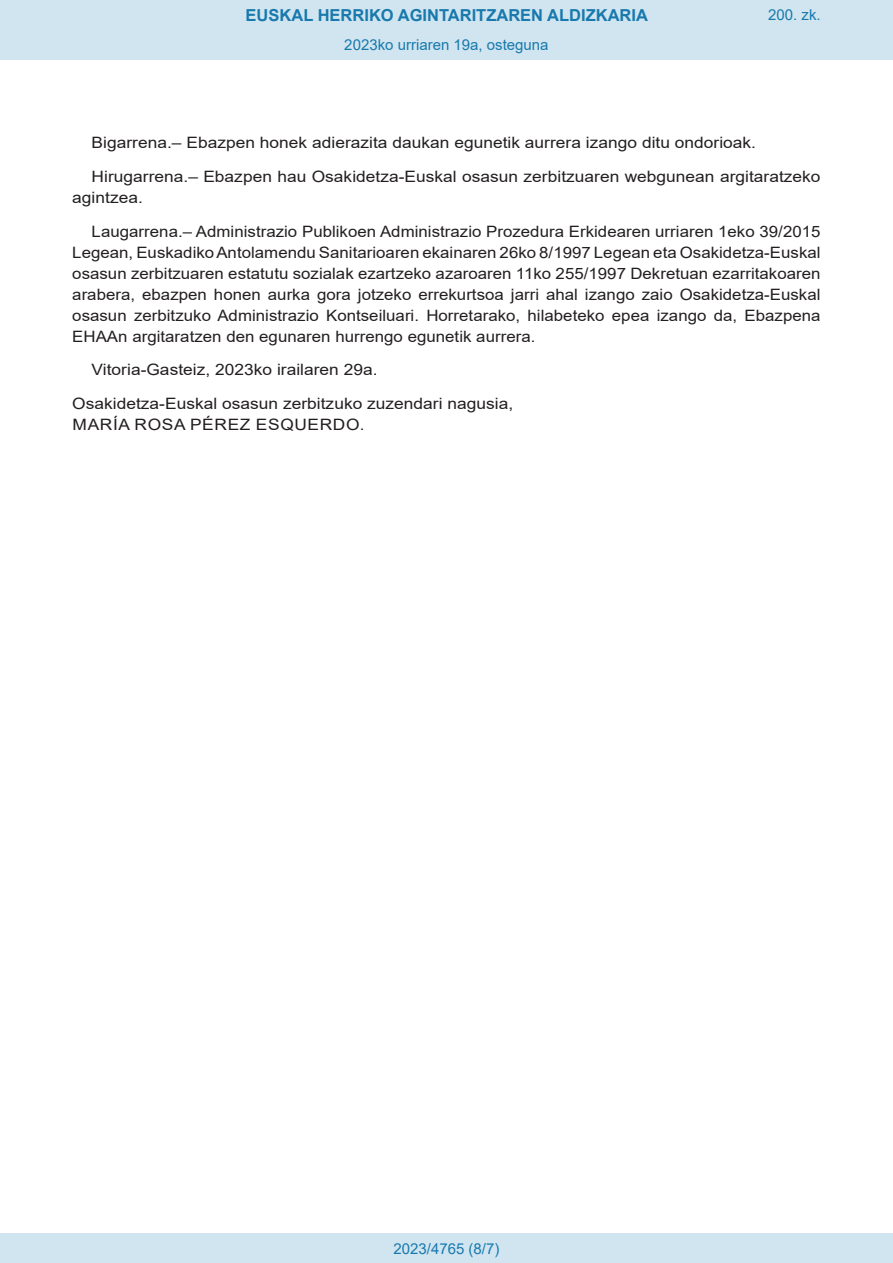
<style>
.page{position:relative;width:893px;height:1263px;background:#fff}
.page>*{position:absolute;margin:0;border:0;box-sizing:border-box;transform-origin:0 0}
.t1{font:700 16.5px "Arial";color:#1879ad}
.BOPVDetalle{font:15.6px/21px "Arial";color:#231f20;text-align:justify;scale:1.07 1}
.BOPVDetalle-2{font:15.6px/21px "Arial";color:#231f20;scale:1.11 1}
.BOPVFirmaPuesto{font:15.6px "Arial";color:#231f20;scale:1.11 1}
.BOPVFirmaLugFec{font:15.6px "Arial";color:#231f20;scale:1.11 1}
.BOPVFirmaNombre{font:15.6px "Arial";letter-spacing:.035em;color:#231f20;scale:1.11 1}
.Paginacion_Centro{font:15px "Arial";color:#1879ad}
</style>
<div class="page">
<div style="left:0;top:0;width:893px;height:60px;background:#d0e5f0"></div>
<div style="left:0;top:1233px;width:893px;height:30px;background:#d0e5f0"></div>
<p class="t1" style="left:246px;top:3px;width:404px">EUSKAL HERRIKO AGINTARITZAREN ALDIZKARIA</p>
<p class="Paginacion_Centro" style="left:344px;top:35px;width:206px">2023ko urriaren 19a, osteguna</p>
<p class="Paginacion_Centro" style="left:768px;top:5px;width:54px">200. zk.</p>
<p class="BOPVDetalle-2" style="left:92px;top:132px;width:600px">Bigarrena.– Ebazpen honek adierazita daukan egunetik aurrera izango ditu ondorioak.</p>
<p class="BOPVDetalle-2" style="left:72px;top:166px;width:676px;text-indent:19px">Hirugarrena.– Ebazpen hau Osakidetza-Euskal osasun zerbitzuaren webgunean argitaratzeko agintzea.</p>
<p class="BOPVDetalle" style="left:72px;top:221px;width:701px;text-indent:19px">Laugarrena.– Administrazio Publikoen Administrazio Prozedura Erkidearen urriaren 1eko 39/2015<br>Legean, Euskadiko Antolamendu Sanitarioaren ekainaren 26ko 8/1997 Legean eta Osakidetza-Euskal osasun zerbitzuaren estatutu sozialak ezartzeko azaroaren 11ko 255/1997 Dekretuan ezarritakoaren arabera, ebazpen honen aurka gora jotzeko errekurtsoa jarri ahal izango zaio Osakidetza-Euskal osasun zerbitzuko Administrazio Kontseiluari. Horretarako, hilabeteko epea izango da, Ebazpena EHAAn argitaratzen den egunaren hurrengo egunetik aurrera.</p>
<p class="BOPVFirmaLugFec" style="left:92px;top:359px;width:259px">Vitoria-Gasteiz, 2023ko irailaren 29a.</p>
<p class="BOPVFirmaPuesto" style="left:72px;top:393px;width:399px">Osakidetza-Euskal osasun zerbitzuko zuzendari nagusia,</p>
<p class="BOPVFirmaNombre" style="left:73px;top:414px;width:265px">MARÍA ROSA PÉREZ ESQUERDO.</p>
<p class="Paginacion_Centro" style="left:393px;top:1238px;width:107px">2023/4765 (8/7)</p>
</div>
